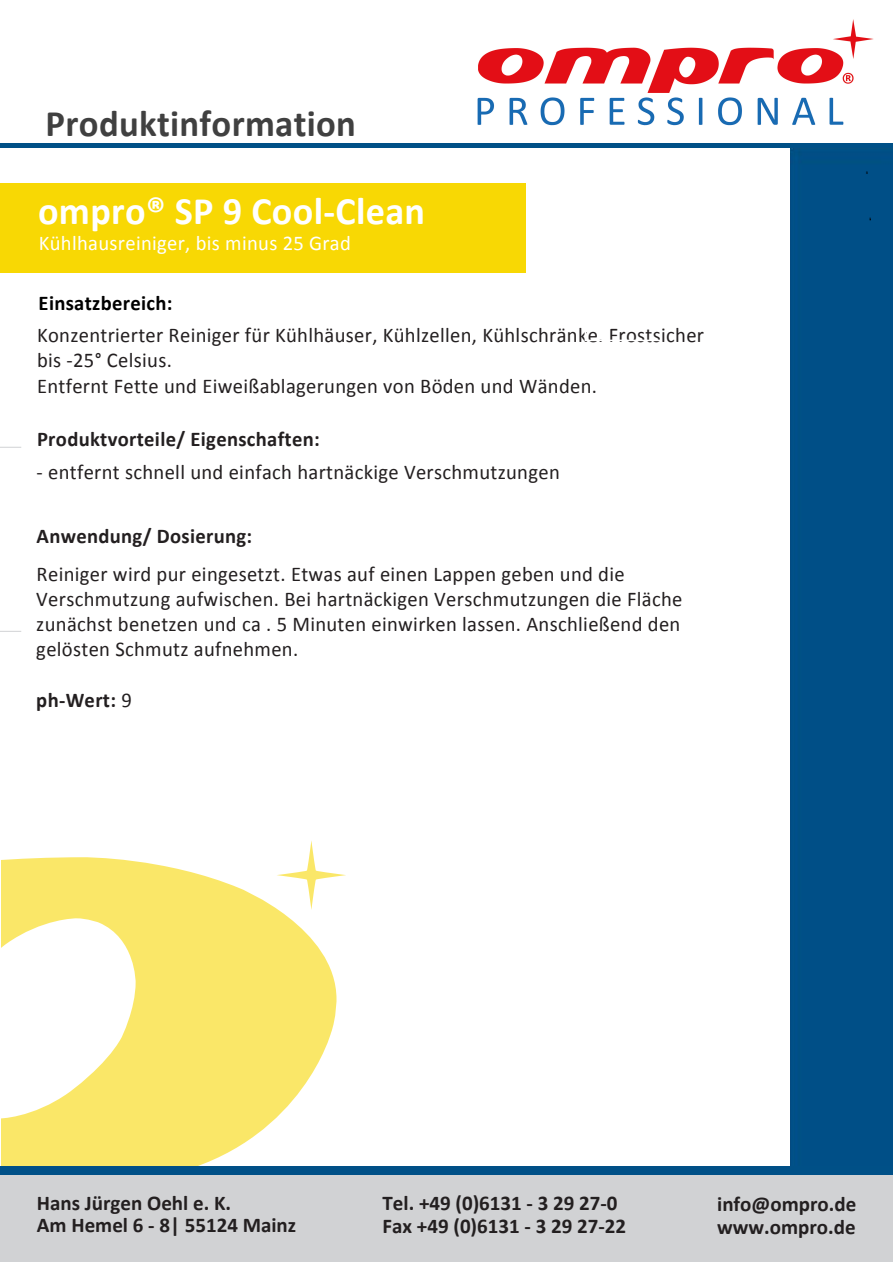
<style>
.page{position:relative;width:893px;height:1263px;background:#fff}
.page>*{position:absolute;margin:0;border:0;box-sizing:border-box;transform-origin:0 0}
.t1{font:700 39px "Calibri";letter-spacing:.01em;color:#fff}
.t2{font:700 37.5px "Calibri";letter-spacing:.01em;color:#404040}
.t3{font:21px/25.2px "Calibri";letter-spacing:.015em;color:#231f20}
.t4{font:700 21px/22.2px "Calibri";color:#231f20}
.t5{font:21px "Calibri";letter-spacing:.015em;color:#fff}
.t6{font:700 21px "Calibri";letter-spacing:.015em;color:#000}
.s1{font-weight:400}
</style>
<div class="page">
<div style="left:790px;top:146px;width:103px;height:1029px;background:#004f87"></div>
<svg style="left:1px;top:857px;width:335px;height:309px;fill:#fae768"></svg>
<svg style="left:277px;top:841px;width:69px;height:69px"></svg>
<div style="left:0;top:1166px;width:892px;height:8px;background:#005087"></div>
<div style="left:0;top:1175px;width:893px;height:86px;background:#d1d2d4"></div>
<svg style="left:0;top:631px;width:21px;height:1px"></svg>
<svg style="left:0;top:447px;width:21px;height:1px"></svg>
<img style="left:477px;top:19px;width:397px;height:107px">
<div style="left:0;top:183px;width:526px;height:90px;background:#f8d804"></div>
<div style="left:0;top:143px;width:892px;height:5px;background:#005087"></div>
<h2 class="t2" style="left:46px;top:100px;width:312px">Produktinformation</h2>
<h1 class="t1" style="left:38px;top:186px;width:388px">ompro® SP 9 Cool-Clean</h1>
<p class="t5" style="left:39px;top:230px;width:314px">Kühlhausreiniger, bis minus 25 Grad</p>
<p class="t6" style="left:39px;top:289px;width:135px">Einsatzbereich:</p>
<p class="t3" style="left:37px;top:323px;width:669px">Konzentrierter Reiniger für Kühlhäuser, Kühlzellen, Kühlschränke. Frostsicher bis -25° Celsius.<br>Entfernt Fette und Eiweißablagerungen von Böden und Wänden.</p>
<p class="t4" style="left:37px;top:428px;width:284px">Produktvorteile/ Eigenschaften:</p>
<p class="t3" style="left:37px;top:459px;width:525px">- entfernt schnell und einfach hartnäckige Verschmutzungen</p>
<p class="t4" style="left:37px;top:525px;width:217px">Anwendung/ Dosierung:</p>
<p class="t3" style="left:36px;top:561px;width:648px">Reiniger wird pur eingesetzt. Etwas auf einen Lappen geben und die Verschmutzung aufwischen. Bei hartnäckigen Verschmutzungen die Fläche zunächst benetzen und ca . 5 Minuten einwirken lassen. Anschließend den gelösten Schmutz aufnehmen.</p>
<p class="t4" style="left:36px;top:689px;width:97px">ph-Wert: <span class="s1">9</span></p>
<p class="t4" style="left:37px;top:1191px;width:261px">Hans Jürgen Oehl e. K.<br>Am Hemel 6 - 8| 55124 Mainz</p>
<p class="t4" style="left:383px;top:1192px;width:245px">Tel. +49 (0)6131 - 3 29 27-0<br>Fax +49 (0)6131 - 3 29 27-22</p>
<p class="t4" style="left:717px;top:1193px;width:141px">info@ompro.de www.ompro.de</p>
</div>
